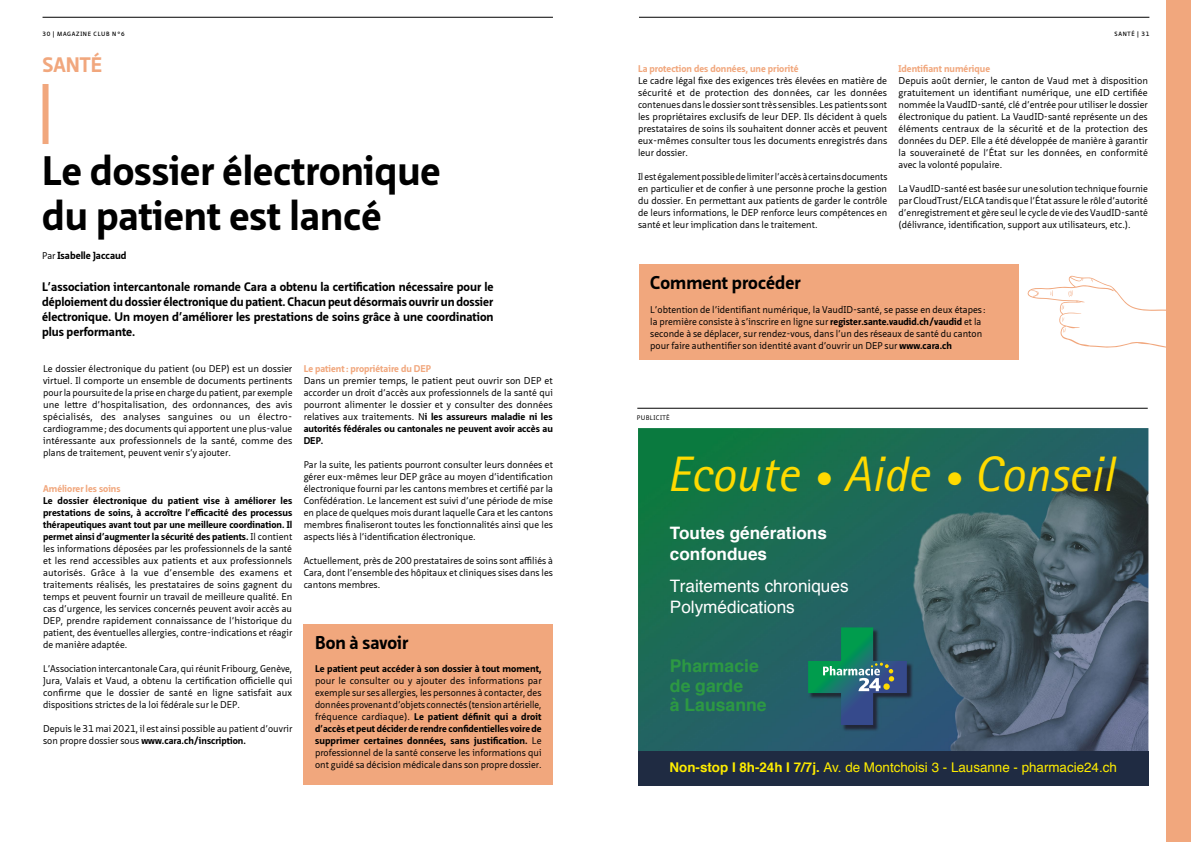
<style>
.page{position:relative;width:1191px;height:842px;background:#fff}
.page>*{position:absolute;margin:0;border:0;box-sizing:border-box;transform-origin:0 0}
.t1{font:italic 49.9px "Rotis Sans Serif";color:#ffda00}
.t2{font:700 40px/45px "Neue Sans Pro";color:#000}
.t3{font:700 20.4px "Neue Sans Pro";color:#f1a77d}
.t4{font:700 18px "Neue Sans Pro";color:#000}
.t5{font:700 17.6px/19.3px "Helvetica";color:#2d9943}
.t6{font:17.2px/20.6px "Helvetica";color:#fff}
.t7{font:700 17.2px/20.6px "Helvetica";color:#fff}
.t8{font:13.7px "Helvetica";color:#ffed00}
.t9{font:13.4px "Helvetica";color:#ffed00}
.t10{font:700 12px/15px "Neue Sans Pro";color:#000}
.t11{font:700 10px "Neue Sans Pro";color:#000}
.t12{font:9.5px/12px "Neue Sans Pro";color:#000;text-align:justify}
.t13{font:700 9.5px "Neue Sans Pro";color:#f1a77d}
.t14{font:700 9.5px "Neue Sans Pro";color:#000}
.t15{font:6.5px "Neue Sans Pro";letter-spacing:.05em;color:#000}
.t16{font:600 6px "Neue Sans Pro";letter-spacing:.11em;color:#000}
.s1{font-weight:400;font-size:9.5px}
.s2{font-weight:700}
.s3{font-size:35.6px}
</style>
<div class="page">
<div style="left:43px;top:84px;width:6px;height:60px;background:#f1a77d"></div>
<hr style="left:637px;top:408px;width:510px;height:1px;background:#000">
<div style="left:304px;top:624px;width:249px;height:161px;background:#f1a77d"></div>
<div style="left:639px;top:264px;width:379px;height:96px;background:#f1a77d"></div>
<svg style="left:1027px;top:276px;width:138px;height:72px"></svg>
<img style="left:638px;top:428px;width:510px;height:323px">
<img style="left:809px;top:628px;width:104px;height:103px">
<svg style="left:808px;top:627px;width:99px;height:98px;background:#2c6c70"></svg>
<div style="left:638px;top:751px;width:510px;height:34px;background:#1f2b42"></div>
<hr style="left:43px;top:17px;width:510px;height:1px;background:#000">
<hr style="left:639px;top:17px;width:510px;height:1px;background:#000">
<div style="left:1165px;top:0;width:26px;height:842px;background:#f1a77d"></div>
<p class="t16" style="left:43px;top:30px;width:84px">30 | MAGAZINE CLUB N°6</p>
<p class="t16" style="left:1114px;top:30px;width:36px">SANTÉ | 31</p>
<h3 class="t3" style="left:43px;top:52px;width:61px">SANTÉ</h3>
<h2 class="t2" style="left:42px;top:148px;width:400px">Le dossier électronique du patient est lancé</h2>
<p class="t11" style="left:42px;top:249px;width:86px"><span class="s1">Par</span> Isabelle Jaccaud</p>
<p class="t10" style="left:42px;top:279px;width:453px">L’association intercantonale romande Cara a obtenu la certification nécessaire pour le déploiement du dossier électronique du patient. Chacun peut désormais ouvrir un dossier électronique. Un moyen d’améliorer les prestations de soins grâce à une coordination plus performante.</p>
<p class="t12" style="left:43px;top:362px;width:251px;text-align:left">Le dossier électronique du patient (ou DEP) est un dossier virtuel. Il comporte un ensemble de documents pertinents pour la poursuite de la prise en charge du patient, par exemple une lettre d’hospitalisation, des ordonnances, des avis spécialisés, des analyses sanguines ou un électro‑ cardiogramme; des documents qui apportent une plus-value intéressante aux professionnels de la santé, comme des plans de traitement, peuvent venir s’y ajouter.</p>
<p class="t13" style="left:43px;top:482px;width:79px">Améliorer les soins</p>
<p class="t12" style="left:43px;top:494px;width:251px;text-align:left"><span class="s2">Le dossier électronique du patient vise à améliorer les prestations de soins, à accroître l’efficacité des processus thérapeutiques avant tout par une meilleure coordination. Il permet ainsi d’augmenter la sécurité des patients.</span> Il contient les informations déposées par les professionnels de la santé et les rend accessibles aux patients et aux professionnels autorisés. Grâce à la vue d’ensemble des examens et traitements réalisés, les prestataires de soins gagnent du temps et peuvent fournir un travail de meilleure qualité. En cas d’urgence, les services concernés peuvent avoir accès au DEP, prendre rapidement connaissance de l’historique du patient, des éventuelles allergies, contre-indications et réagir de manière adaptée.</p>
<p class="t12" style="left:43px;top:662px;width:251px">L’Association intercantonale Cara, qui réunit Fribourg, Genève, Jura, Valais et Vaud, a obtenu la certification officielle qui confirme que le dossier de santé en ligne satisfait aux dispositions strictes de la loi fédérale sur le DEP.</p>
<p class="t12" style="left:43px;top:722px;width:250px">Depuis le 31 mai 2021, il est ainsi possible au patient d’ouvrir son propre dossier sous <span class="s2">www.cara.ch/inscription.</span></p>
<p class="t13" style="left:304px;top:362px;width:129px">Le patient: propriétaire du DEP</p>
<p class="t12" style="left:304px;top:374px;width:251px">Dans un premier temps, le patient peut ouvrir son DEP et accorder un droit d’accès aux professionnels de la santé qui pourront alimenter le dossier et y consulter des données relatives aux traitements. N<span class="s2">i les assureurs maladie ni les autorités fédérales ou cantonales ne peuvent avoir accès au DEP.</span></p>
<p class="t12" style="left:304px;top:458px;width:251px">Par la suite, les patients pourront consulter leurs données et gérer eux-mêmes leur DEP grâce au moyen d’identification électronique fourni par les cantons membres et certifié par la Confédération. Le lancement est suivi d’une période de mise en place de quelques mois durant laquelle Cara et les cantons membres finaliseront toutes les fonctionnalités ainsi que les aspects liés à l’identification électronique.</p>
<p class="t12" style="left:304px;top:554px;width:251px">Actuellement, près de 200 prestataires de soins sont affiliés à Cara, dont l’ensemble des hôpitaux et cliniques sises dans les cantons membres.</p>
<h3 class="t4" style="left:315px;top:631px;width:95px">Bon à savoir</h3>
<p class="t14" style="left:315px;top:663px;width:228px">Le patient peut accéder à son dossier à tout moment,</p>
<p class="t12" style="left:315px;top:675px;width:228px">pour le consulter ou y ajouter des informations par exemple sur ses allergies, les personnes à contacter, des données provenant d’objets connectés (tension artérielle, fréquence cardiaque). <span class="s2">Le patient définit qui a droit d’accès et peut décider de rendre confidentielles voire de supprimer certaines données, sans justification.</span> Le professionnel de la santé conserve les informations qui ont guidé sa décision médicale dans son propre dossier.</p>
<p class="t13" style="left:638px;top:62px;width:162px">La protection des données, une priorité</p>
<p class="t12" style="left:638px;top:74px;width:251px">Le cadre légal fixe des exigences très élevées en matière de sécurité et de protection des données, car les données contenues dans le dossier sont très sensibles. Les patients sont les propriétaires exclusifs de leur DEP. Ils décident à quels prestataires de soins ils souhaitent donner accès et peuvent eux-mêmes consulter tous les documents enregistrés dans leur dossier.</p>
<p class="t12" style="left:638px;top:170px;width:251px">Il est également possible de limiter l’accès à certains documents en particulier et de confier à une personne proche la gestion du dossier. En permettant aux patients de garder le contrôle de leurs informations, le DEP renforce leurs compétences en santé et leur implication dans le traitement.</p>
<p class="t13" style="left:898px;top:62px;width:93px">Identifiant numérique</p>
<p class="t12" style="left:898px;top:74px;width:251px">Depuis août dernier, le canton de Vaud met à disposition gratuitement un identifiant numérique, une eID certifiée nommée la VaudID-santé, clé d’entrée pour utiliser le dossier électronique du patient. La VaudID-santé représente un des éléments centraux de la sécurité et de la protection des données du DEP. Elle a été développée de manière à garantir la souveraineté de l’État sur les données, en conformité avec la volonté populaire.</p>
<p class="t12" style="left:898px;top:182px;width:251px">La VaudID-santé est basée sur une solution technique fournie par CloudTrust/ELCA tandis que l’État assure le rôle d’autorité d’enregistrement et gère seul le cycle de vie des VaudID-santé (délivrance, identification, support aux utilisateurs, etc.).</p>
<h3 class="t4" style="left:650px;top:271px;width:152px">Comment procéder</h3>
<p class="t12" style="left:650px;top:303px;width:337px;text-align:left">L’obtention de l’identifiant numérique, la VaudID-santé, se passe en deux étapes : la première consiste à s’inscrire en ligne sur <span class="s2">register.sante.vaudid.ch/vaudid</span> et la seconde à se déplacer, sur rendez-vous, dans l’un des réseaux de santé du canton pour faire authentifier son identité avant d’ouvrir un DEP sur <span class="s2">www.cara.ch</span></p>
<p class="t15" style="left:637px;top:413px;width:35px">PUBLICITÉ</p>
<h1 class="t1" style="left:667px;top:444px;width:448px">Ecoute <span class="s3">•</span> Aide <span class="s3">•</span> Conseil</h1>
<h3 class="t7" style="left:670px;top:523px;width:158px">Toutes générations confondues</h3>
<h3 class="t6" style="left:670px;top:577px;width:180px">Traitements chroniques<br>Polymédications</h3>
<h3 class="t5" style="left:670px;top:657px;width:98px">Pharmacie de garde<br>à Lausanne</h3>
<h3 class="t9" style="left:669px;top:757px;width:449px"><span class="s2">Non-stop I 8h-24h I 7/7j.</span> Av. de Montchoisi 3 - Lausanne - pharmacie24.ch</h3>
<h3 class="t8" style="left:669px;top:760px;width:450px"><span class="s2">Non-stop I 8h-24h I 7/7j.</span> Av. de Montchoisi 3 - Lausanne - 021 613 12 24</h3>
</div>
